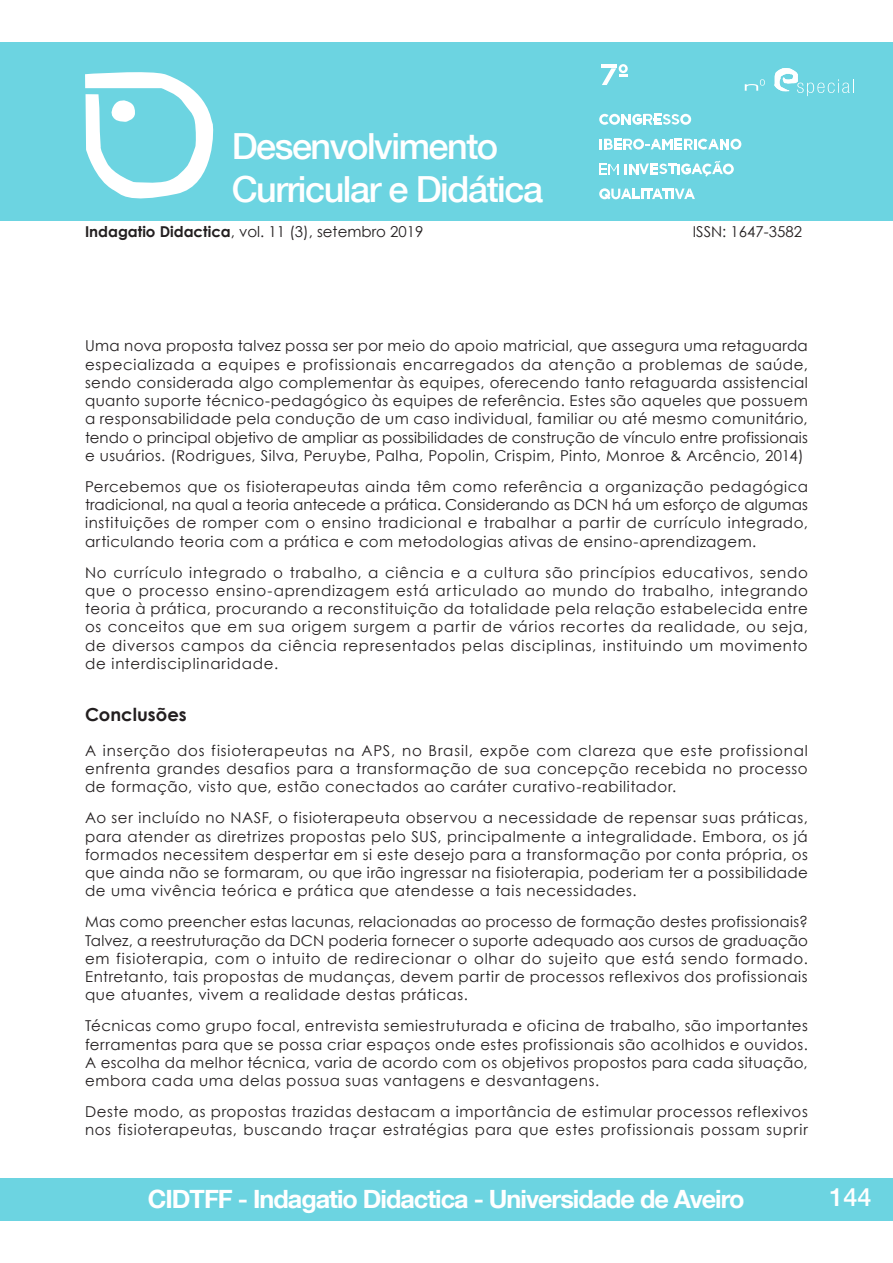
<style>
.page{position:relative;width:893px;height:1263px;background:#fff}
.page>*{position:absolute;margin:0;border:0;box-sizing:border-box;transform-origin:0 0}
.t1{font:500 36px/43.2px "Helvetica Neue LT Com";letter-spacing:-.04em;color:#fff}
.t2{font:700 25.2px "Helvetica Neue LT Com";letter-spacing:-.04em;color:#fff}
.t3{font:500 25.2px "Helvetica Neue LT Com";color:#fff}
.Titulos{font:700 18px "Century Gothic";color:#231f20}
.paragrafos{font:15px/18.3px "Century Gothic";letter-spacing:.04em;color:#231f20;text-align:justify}
.paragrafos-2{font:15px "Century Gothic";color:#231f20}
.s1{font-weight:700}
</style>
<div class="page">
<div style="left:0;top:1178px;width:893px;height:42px;background:#6cd4e1"></div>
<div style="left:0;top:43px;width:893px;height:178px;background:#6cd4e1"></div>
<svg style="left:85px;top:72px;width:129px;height:127px"></svg>
<svg style="left:774px;top:68px;width:80px;height:28px"></svg>
<svg style="left:745px;top:79px;width:20px;height:12px"></svg>
<svg style="left:619px;top:64px;width:9px;height:9px"></svg>
<hr style="left:601px;top:64px;width:15px;height:4px;background:#fff">
<svg style="left:602px;top:66px;width:25px;height:19px"></svg>
<div style="left:680px;top:114px;width:11px;height:11px;background:#fff;border-radius:50%"></div>
<svg style="left:599px;top:188px;width:11px;height:11px"></svg>
<div style="left:730px;top:139px;width:11px;height:11px;background:#fff;border-radius:50%"></div>
<div style="left:723px;top:164px;width:11px;height:10px;background:#fff;border-radius:50%"></div>
<svg style="left:602px;top:188px;width:93px;height:11px"></svg>
<svg style="left:599px;top:114px;width:90px;height:11px"></svg>
<svg style="left:599px;top:139px;width:140px;height:11px"></svg>
<svg style="left:600px;top:163px;width:19px;height:12px"></svg>
<svg style="left:625px;top:161px;width:106px;height:16px"></svg>
<h1 class="t1" style="left:232px;top:124px;width:313px">Desenvolvimento<br>Curricular e Didática</h1>
<p class="paragrafos-2" style="left:85px;top:221px;width:340px"><span class="s1">Indagatio Didactica</span>, vol. 11 (3), setembro 2019</p>
<p class="paragrafos-2" style="left:693px;top:221px;width:111px">ISSN: 1647-3582</p>
<p class="paragrafos" style="left:85px;top:337px;width:724px">Uma nova proposta talvez possa ser por meio do apoio matricial, que assegura uma retaguarda especializada a equipes e profissionais encarregados da atenção a problemas de saúde, sendo considerada algo complementar às equipes, oferecendo tanto retaguarda assistencial quanto suporte técnico-pedagógico às equipes de referência. Estes são aqueles que possuem a responsabilidade pela condução de um caso individual, familiar ou até mesmo comunitário, tendo o principal objetivo de ampliar as possibilidades de construção de vínculo entre profissionais e usuários. (Rodrigues, Silva, Peruybe, Palha, Popolin, Crispim, Pinto, Monroe &amp; Arcêncio, 2014)</p>
<p class="paragrafos" style="left:85px;top:477px;width:724px">Percebemos que os fisioterapeutas ainda têm como referência a organização pedagógica tradicional, na qual a teoria antecede a prática. Considerando as DCN há um esforço de algumas instituições de romper com o ensino tradicional e trabalhar a partir de currículo integrado, articulando teoria com a prática e com metodologias ativas de ensino-aprendizagem.</p>
<p class="paragrafos" style="left:85px;top:563px;width:724px">No currículo integrado o trabalho, a ciência e a cultura são princípios educativos, sendo que o processo ensino-aprendizagem está articulado ao mundo do trabalho, integrando teoria à prática, procurando a reconstituição da totalidade pela relação estabelecida entre os conceitos que em sua origem surgem a partir de vários recortes da realidade, ou seja, de diversos campos da ciência representados pelas disciplinas, instituindo um movimento de interdisciplinaridade.</p>
<p class="Titulos" style="left:85px;top:700px;width:103px">Conclusões</p>
<p class="paragrafos" style="left:85px;top:741px;width:724px">A inserção dos fisioterapeutas na APS, no Brasil, expõe com clareza que este profissional enfrenta grandes desafios para a transformação de sua concepção recebida no processo de formação, visto que, estão conectados ao caráter curativo-reabilitador.</p>
<p class="paragrafos" style="left:85px;top:808px;width:724px">Ao ser incluído no NASF, o fisioterapeuta observou a necessidade de repensar suas práticas, para atender as diretrizes propostas pelo SUS, principalmente a integralidade. Embora, os já formados necessitem despertar em si este desejo para a transformação por conta própria, os que ainda não se formaram, ou que irão ingressar na fisioterapia, poderiam ter a possibilidade de uma vivência teórica e prática que atendesse a tais necessidades.</p>
<p class="paragrafos" style="left:85px;top:912px;width:724px">Mas como preencher estas lacunas, relacionadas ao processo de formação destes profissionais?<br>Talvez, a reestruturação da DCN poderia fornecer o suporte adequado aos cursos de graduação em fisioterapia, com o intuito de redirecionar o olhar do sujeito que está sendo formado.<br>Entretanto, tais propostas de mudanças, devem partir de processos reflexivos dos profissionais que atuantes, vivem a realidade destas práticas.</p>
<p class="paragrafos" style="left:85px;top:1016px;width:724px">Técnicas como grupo focal, entrevista semiestruturada e oficina de trabalho, são importantes ferramentas para que se possa criar espaços onde estes profissionais são acolhidos e ouvidos.<br>A escolha da melhor técnica, varia de acordo com os objetivos propostos para cada situação, embora cada uma delas possua suas vantagens e desvantagens.</p>
<p class="paragrafos" style="left:85px;top:1102px;width:724px">Deste modo, as propostas trazidas destacam a importância de estimular processos reflexivos nos fisioterapeutas, buscando traçar estratégias para que estes profissionais possam suprir</p>
<h2 class="t2" style="left:148px;top:1183px;width:598px">CIDTFF - Indagatio Didactica - Universidade de Aveiro</h2>
<h2 class="t3" style="left:829px;top:1181px;width:44px">144</h2>
</div>
